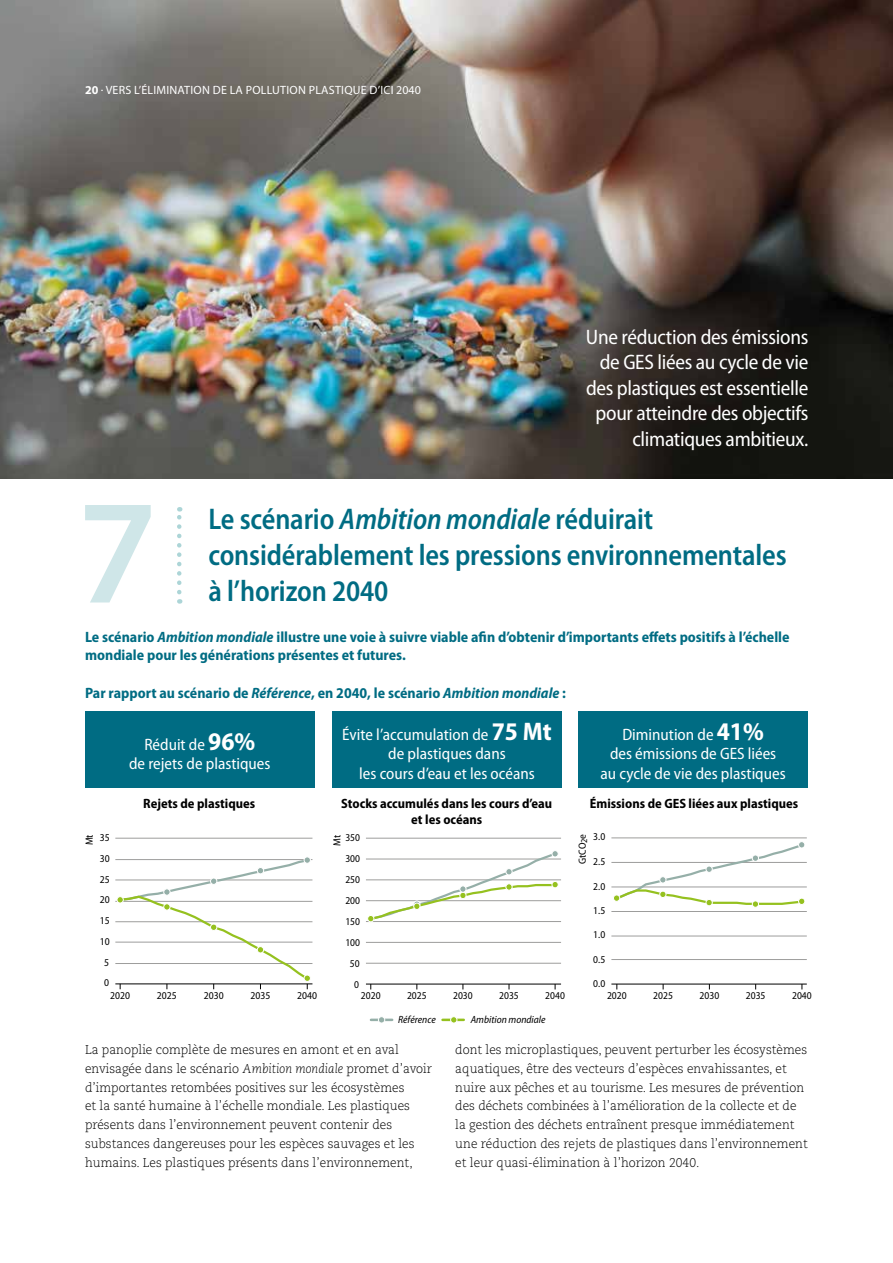
<style>
.page{position:relative;width:893px;height:1263px;background:#fff}
.page>*{position:absolute;margin:0;border:0;box-sizing:border-box;transform-origin:0 0}
.t1{font:600 150px "Myriad Pro";color:#cfe6e8}
.t2{font:600 semi-condensed 30px/36px "Myriad Pro";letter-spacing:-.005em;color:#006c83;scale:.95 1}
.t3{font:semi-condensed 21px/25.5px "Myriad Pro";letter-spacing:-.015em;color:#fff;text-align:right}
.t4{font:semi-condensed 16.5px/19.5px "Myriad Pro";color:#fff;text-align:center}
.t5{font:700 semi-condensed 15px/18.8px "Myriad Pro";color:#006c83}
.t6{font:700 semi-condensed 13.5px/16.5px "Myriad Pro";color:#000;text-align:center}
.t7{font:300 12.75px/18.8px "Caecilia LT Pro 45";color:#000;scale:.95 1}
.t8{font:12px "Myriad Pro";letter-spacing:.02em;color:#fff}
.t9{font:semi-condensed 10.5px "Myriad Pro";color:#000}
.t10{font:italic semi-condensed 10.5px "Myriad Pro";color:#000}
.t11{font:semi-condensed 10.35px "Myriad Pro";color:#000}
.s1{font-weight:700}
.s2{font-style:italic}
.s3{font-weight:700;font-size:25.5px}
.s4{font-family:"Caecilia LT Pro 46";font-style:italic}
</style>
<div class="page">
<img style="left:0;top:0;width:893px;height:478px">
<div style="left:85px;top:711px;width:230px;height:77px;background:#006c83"></div>
<div style="left:332px;top:711px;width:230px;height:77px;background:#006c83"></div>
<div style="left:578px;top:711px;width:230px;height:77px;background:#006c83"></div>
<svg style="left:177px;top:507px;width:4px;height:85px"></svg>
<hr style="left:115px;top:963px;width:197px;height:1px;background:#9d9d9c">
<hr style="left:115px;top:942px;width:197px;height:1px;background:#9d9d9c">
<hr style="left:115px;top:921px;width:197px;height:1px;background:#9d9d9c">
<hr style="left:115px;top:901px;width:197px;height:1px;background:#9d9d9c">
<hr style="left:115px;top:880px;width:197px;height:1px;background:#9d9d9c">
<hr style="left:115px;top:859px;width:197px;height:1px;background:#9d9d9c">
<hr style="left:115px;top:838px;width:197px;height:1px;background:#9d9d9c">
<hr style="left:115px;top:984px;width:197px;height:1px;background:#000">
<hr style="left:366px;top:963px;width:195px;height:1px;background:#9d9d9c">
<hr style="left:366px;top:942px;width:195px;height:1px;background:#9d9d9c">
<hr style="left:366px;top:921px;width:195px;height:1px;background:#9d9d9c">
<hr style="left:366px;top:900px;width:195px;height:1px;background:#9d9d9c">
<hr style="left:366px;top:879px;width:195px;height:1px;background:#9d9d9c">
<hr style="left:366px;top:859px;width:195px;height:1px;background:#9d9d9c">
<hr style="left:366px;top:838px;width:195px;height:1px;background:#9d9d9c">
<hr style="left:366px;top:984px;width:195px;height:1px;background:#000">
<hr style="left:611px;top:959px;width:196px;height:1px;background:#9d9d9c">
<hr style="left:611px;top:936px;width:196px;height:1px;background:#9d9d9c">
<hr style="left:611px;top:911px;width:196px;height:1px;background:#9d9d9c">
<hr style="left:611px;top:887px;width:196px;height:1px;background:#9d9d9c">
<hr style="left:611px;top:862px;width:196px;height:1px;background:#9d9d9c">
<hr style="left:611px;top:838px;width:196px;height:1px;background:#9d9d9c">
<hr style="left:611px;top:984px;width:196px;height:1px;background:#000">
<div style="left:304px;top:856px;width:7px;height:8px;border:1px solid #fff;border-radius:50%"></div>
<div style="left:368px;top:915px;width:6px;height:7px;background:#f0f2eb;border-radius:50%"></div>
<div style="left:367px;top:915px;width:7px;height:7px;border:1px solid #fff;border-radius:50%"></div>
<div style="left:552px;top:881px;width:7px;height:7px;border:1px solid #fff;border-radius:50%"></div>
<div style="left:552px;top:850px;width:7px;height:7px;border:1px solid #fff;border-radius:50%"></div>
<hr style="left:443px;top:1018px;width:21px;height:3px;background:#95c11f">
<div style="left:450px;top:1016px;width:7px;height:7px;border:1px solid #fff;border-radius:50%"></div>
<hr style="left:371px;top:1018px;width:21px;height:3px;background:#95afa8">
<div style="left:378px;top:1017px;width:7px;height:6px;background:#95afa8;border-radius:50%"></div>
<div style="left:378px;top:1016px;width:7px;height:7px;border:1px solid #fff;border-radius:50%"></div>
<div style="left:613px;top:895px;width:7px;height:6px;background:#95c11f;border-radius:50%"></div>
<div style="left:613px;top:894px;width:7px;height:8px;border:1px solid #fff;border-radius:50%"></div>
<div style="left:752px;top:900px;width:7px;height:8px;border:1px solid #fff;border-radius:50%"></div>
<div style="left:798px;top:898px;width:7px;height:6px;background:#fafcf5;border-radius:50%"></div>
<div style="left:798px;top:898px;width:7px;height:7px;border:1px solid #fff;border-radius:50%"></div>
<svg style="left:616px;top:845px;width:187px;height:61px"></svg>
<div style="left:706px;top:866px;width:7px;height:7px;border:1px solid #fff;border-radius:50%"></div>
<div style="left:752px;top:855px;width:7px;height:6px;background:#95afa8;border-radius:50%"></div>
<div style="left:752px;top:855px;width:7px;height:7px;border:1px solid #fff;border-radius:50%"></div>
<div style="left:798px;top:842px;width:7px;height:6px;background:#95afa8;border-radius:50%"></div>
<div style="left:798px;top:841px;width:7px;height:7px;border:1px solid #fff;border-radius:50%"></div>
<svg style="left:117px;top:857px;width:194px;height:132px"></svg>
<svg style="left:369px;top:851px;width:189px;height:70px"></svg>
<div style="left:413px;top:903px;width:7px;height:7px;border:1px solid #fff;border-radius:50%"></div>
<p class="t8" style="left:85px;top:83px;width:337px"><span class="s1">20</span> . VERS L’ÉLIMINATION DE LA POLLUTION PLASTIQUE D’ICI 2040</p>
<h3 class="t3" style="left:586px;top:324px;width:224px">Une réduction des émissions de GES liées au cycle de vie des plastiques est essentielle pour atteindre des objectifs climatiques ambitieux.</h3>
<h1 class="t1" style="left:77px;top:457px;width:82px">7</h1>
<h2 class="t2" style="left:208px;top:501px;width:610px">Le scénario <span class="s2">Ambition mondiale</span> réduirait considérablement les pressions environnementales</h2>
<h2 class="t2" style="left:208px;top:573px;width:191px">à l’horizon 2040</h2>
<p class="t5" style="left:85px;top:627px;width:706px">Le scénario <span class="s2">Ambition mondiale</span> illustre une voie à suivre viable afin d’obtenir d’importants effets positifs à l’échelle mondiale pour les générations présentes et futures.</p>
<p class="t5" style="left:85px;top:684px;width:482px">Par rapport au scénario de <span class="s2">Référence</span>, en 2040, le scénario <span class="s2">Ambition mondiale</span> :</p>
<p class="t4" style="left:129px;top:735px;width:143px">Réduit de <span class="s3">96%<br></span>de rejets de plastiques</p>
<p class="t4" style="left:342px;top:725px;width:211px">Évite l’accumulation de <span class="s3">75 Mt </span>de plastiques dans<br>les cours d’eau et les océans</p>
<p class="t4" style="left:601px;top:725px;width:187px">Diminution de <span class="s3">41%<br></span>des émissions de GES liées au cycle de vie des plastiques</p>
<p class="t6" style="left:143px;top:795px;width:114px">Rejets de plastiques</p>
<p class="t6" style="left:341px;top:795px;width:212px">Stocks accumulés dans les cours d’eau et les océans</p>
<p class="t6" style="left:590px;top:795px;width:210px">Émissions de GES liées aux plastiques</p>
<p class="t9" style="left:100px;top:831px;width:11px">35</p>
<p class="t9" style="left:84px;top:845px;width:13px;rotate:-90deg">Mt</p>
<p class="t9" style="left:100px;top:853px;width:11px">30</p>
<p class="t9" style="left:345px;top:832px;width:16px">350</p>
<p class="t11" style="left:331px;top:845px;width:13px;rotate:-90deg">Mt</p>
<p class="t9" style="left:345px;top:853px;width:16px">300</p>
<p class="t9" style="left:593px;top:831px;width:13px">3.0</p>
<p class="t11" style="left:577px;top:864px;width:32px;rotate:-90deg">GtCO<sub>2</sub>e</p>
<p class="t9" style="left:593px;top:856px;width:13px">2.5</p>
<p class="t9" style="left:100px;top:873px;width:11px">25</p>
<p class="t9" style="left:345px;top:874px;width:16px">250</p>
<p class="t9" style="left:593px;top:880px;width:13px">2.0</p>
<p class="t9" style="left:100px;top:894px;width:11px">20</p>
<p class="t9" style="left:345px;top:895px;width:16px">200</p>
<p class="t9" style="left:593px;top:905px;width:13px">1.5</p>
<p class="t9" style="left:100px;top:915px;width:11px">15</p>
<p class="t9" style="left:345px;top:916px;width:16px">150</p>
<p class="t9" style="left:100px;top:935px;width:11px">10</p>
<p class="t9" style="left:345px;top:937px;width:16px">100</p>
<p class="t9" style="left:593px;top:929px;width:13px">1.0</p>
<p class="t9" style="left:104px;top:957px;width:6px">5</p>
<p class="t9" style="left:350px;top:958px;width:11px">50</p>
<p class="t9" style="left:593px;top:953px;width:13px">0.5</p>
<p class="t9" style="left:104px;top:977px;width:6px">0</p>
<p class="t9" style="left:354px;top:978px;width:6px">0</p>
<p class="t9" style="left:593px;top:978px;width:13px">0.0</p>
<p class="t9" style="left:110px;top:990px;width:21px">2020</p>
<p class="t9" style="left:157px;top:990px;width:21px">2025</p>
<p class="t9" style="left:204px;top:990px;width:21px">2030</p>
<p class="t9" style="left:251px;top:990px;width:21px">2035</p>
<p class="t9" style="left:297px;top:990px;width:21px">2040</p>
<p class="t9" style="left:361px;top:990px;width:21px">2020</p>
<p class="t9" style="left:407px;top:990px;width:21px">2025</p>
<p class="t9" style="left:453px;top:990px;width:21px">2030</p>
<p class="t9" style="left:499px;top:990px;width:21px">2035</p>
<p class="t9" style="left:545px;top:990px;width:21px">2040</p>
<p class="t9" style="left:607px;top:990px;width:21px">2020</p>
<p class="t9" style="left:653px;top:990px;width:21px">2025</p>
<p class="t9" style="left:699px;top:990px;width:21px">2030</p>
<p class="t9" style="left:746px;top:990px;width:21px">2035</p>
<p class="t9" style="left:792px;top:990px;width:21px">2040</p>
<p class="t10" style="left:398px;top:1014px;width:39px">Référence</p>
<p class="t10" style="left:471px;top:1014px;width:76px">Ambition mondiale</p>
<p class="t7" style="left:85px;top:1040px;width:367px">La panoplie complète de mesures en amont et en aval envisagée dans le scénario <span class="s4">Ambition mondiale</span> promet d’avoir d’importantes retombées positives sur les écosystèmes<br>et la santé humaine à l’échelle mondiale. Les plastiques présents dans l’environnement peuvent contenir des substances dangereuses pour les espèces sauvages et les humains. Les plastiques présents dans l’environnement,</p>
<p class="t7" style="left:455px;top:1040px;width:372px">dont les microplastiques, peuvent perturber les écosystèmes aquatiques, être des vecteurs d’espèces envahissantes, et nuire aux pêches et au tourisme. Les mesures de prévention des déchets combinées à l’amélioration de la collecte et de la gestion des déchets entraînent presque immédiatement une réduction des rejets de plastiques dans l’environnement et leur quasi-élimination à l’horizon 2040.</p>
</div>
